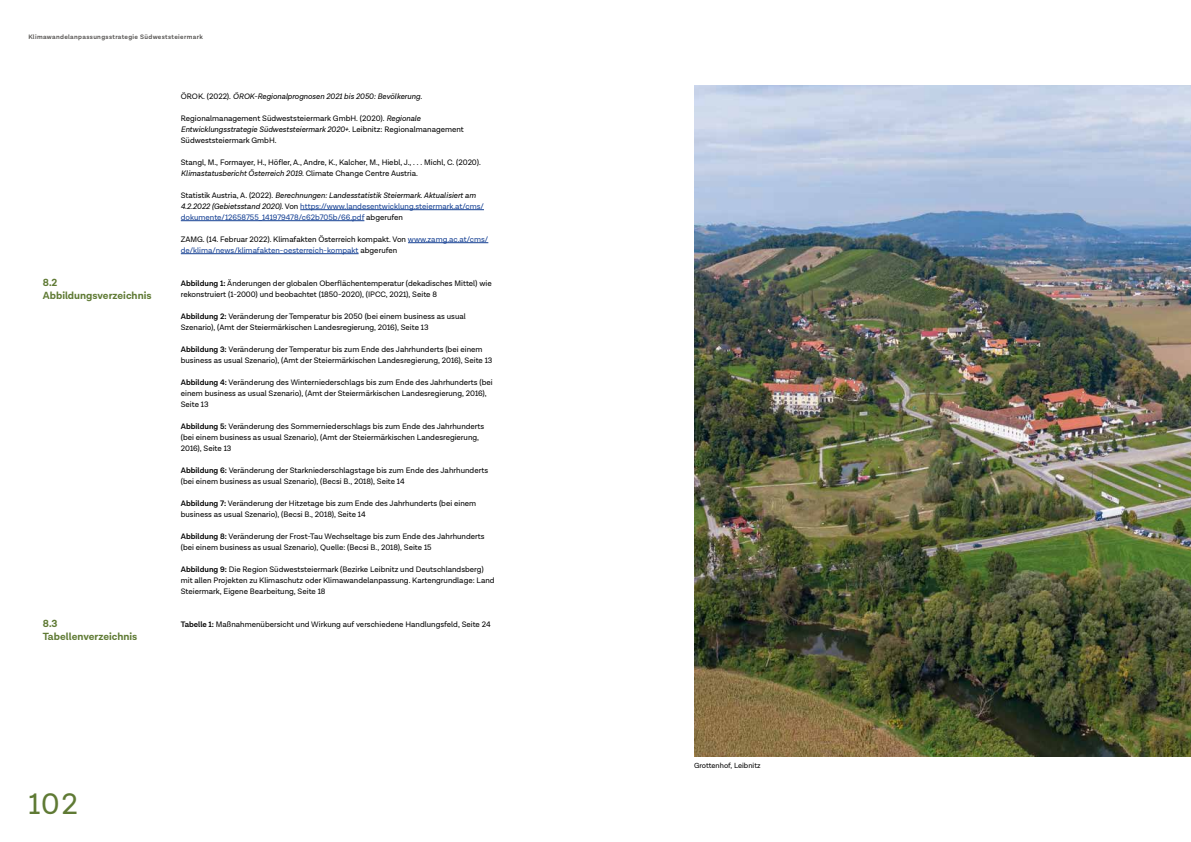
<style>
.page{position:relative;width:1191px;height:842px;background:#fff}
.page>*{position:absolute;margin:0;border:0;box-sizing:border-box;transform-origin:0 0}
.t1{font:30px "Lota Grotesque";color:#5f7a34}
.t2{font:700 10.5px/12.6px "Lota Grotesque";color:#5f7a34}
.t3{font:8px/11px "Lota Grotesque";color:#000}
.t4{font:8px/11px "Lota Grotesque";color:#164194}
.t5{font:italic 8px "Lota Grotesque";color:#000}
.t6{font:7.5px "Lota Grotesque";color:#000}
.t7{font:600 6.5px "Lota Grotesque";letter-spacing:.05em;color:#52504e}
.s1{font-style:normal}
.s2{font-style:italic}
.s3{color:#000}
.s4{font-style:italic;color:#000}
.s5{font-weight:600}
</style>
<div class="page">
<hr style="left:300px;top:209px;width:184px;height:1px;background:#164194">
<hr style="left:181px;top:220px;width:183px;height:1px;background:#164194">
<hr style="left:408px;top:242px;width:80px;height:1px;background:#164194">
<hr style="left:181px;top:253px;width:177px;height:1px;background:#164194">
<img style="left:694px;top:85px;width:497px;height:672px">
<p class="t7" style="left:28px;top:33px;width:176px">Klimawandelanpassungsstrategie Südweststeiermark</p>
<h2 class="t2" style="left:43px;top:276px;width:110px">8.2<br>Abbildungsverzeichnis</h2>
<h2 class="t2" style="left:43px;top:618px;width:96px">8.3<br>Tabellenverzeichnis</h2>
<p class="t5" style="left:181px;top:92px;width:243px"><span class="s1">ÖROK. (2022).</span> ÖROK-Regionalprognosen 2021 bis 2050: Bevölkerung.</p>
<p class="t3" style="left:181px;top:113px;width:284px">Regionalmanagement Südweststeiermark GmbH. (2020). <span class="s2">Regionale<br>Entwicklungsstrategie Südweststeiermark 2020+.</span> Leibnitz: Regionalmanagement<br>Südweststeiermark GmbH.</p>
<p class="t3" style="left:181px;top:157px;width:301px">Stangl, M., Formayer, H., Höfler, A., Andre, K., Kalcher, M., Hiebl, J., . . . Michl, C. (2020).<br><span class="s2">Klimastatusbericht Österreich 2019.</span> Climate Change Centre Austria.</p>
<p class="t4" style="left:181px;top:190px;width:305px"><span class="s3">Statistik Austria, A. (2022).</span> <span class="s4">Berechnungen: Landesstatistik Steiermark. Aktualisiert am<br>4.2.2022 (Gebietsstand 2020).</span> <span class="s3">Von</span> https://www.landesentwicklung.steiermark.at/cms/ dokumente/12658755_141979478/c62b705b/66.pdf <span class="s3">abgerufen</span></p>
<p class="t4" style="left:181px;top:234px;width:309px"><span class="s3">ZAMG. (14. Februar 2022). Klimafakten Österreich kompakt. Von</span> www.zamg.ac.at/cms/ de/klima/news/klimafakten-oesterreich-kompakt <span class="s3">abgerufen</span></p>
<p class="t3" style="left:181px;top:278px;width:312px"><span class="s5">Abbildung 1:</span> Änderungen der globalen Oberflächentemperatur (dekadisches Mittel) wie rekonstruiert (1-2000) und beobachtet (1850-2020), (IPCC, 2021), Seite 8</p>
<p class="t3" style="left:181px;top:311px;width:286px"><span class="s5">Abbildung 2:</span> Veränderung der Temperatur bis 2050 (bei einem business as usual<br>Szenario), (Amt der Steiermärkischen Landesregierung, 2016), Seite 13</p>
<p class="t3" style="left:181px;top:344px;width:313px"><span class="s5">Abbildung 3:</span> Veränderung der Temperatur bis zum Ende des Jahrhunderts (bei einem business as usual Szenario), (Amt der Steiermärkischen Landesregierung, 2016), Seite 13</p>
<p class="t3" style="left:181px;top:377px;width:313px"><span class="s5">Abbildung 4:</span> Veränderung des Winterniederschlags bis zum Ende des Jahrhunderts (bei einem business as usual Szenario), (Amt der Steiermärkischen Landesregierung, 2016),<br>Seite 13</p>
<p class="t3" style="left:181px;top:421px;width:305px"><span class="s5">Abbildung 5:</span> Veränderung des Sommerniederschlags bis zum Ende des Jahrhunderts (bei einem business as usual Szenario), (Amt der Steiermärkischen Landesregierung,<br>2016), Seite 13</p>
<p class="t3" style="left:181px;top:465px;width:309px"><span class="s5">Abbildung 6:</span> Veränderung der Starkniederschlagstage bis zum Ende des Jahrhunderts (bei einem business as usual Szenario), (Becsi B., 2018), Seite 14</p>
<p class="t3" style="left:181px;top:498px;width:297px"><span class="s5">Abbildung 7:</span> Veränderung der Hitzetage bis zum Ende des Jahrhunderts (bei einem business as usual Szenario), (Becsi B., 2018), Seite 14</p>
<p class="t3" style="left:181px;top:531px;width:305px"><span class="s5">Abbildung 8:</span> Veränderung der Frost-Tau Wechseltage bis zum Ende des Jahrhunderts (bei einem business as usual Szenario), Quelle: (Becsi B., 2018), Seite 15</p>
<p class="t3" style="left:181px;top:564px;width:315px"><span class="s5">Abbildung 9:</span> Die Region Südweststeiermark (Bezirke Leibnitz und Deutschlandsberg) mit allen Projekten zu Klimaschutz oder Klimawandelanpassung. Kartengrundlage: Land<br>Steiermark, Eigene Bearbeitung, Seite 18</p>
<p class="t3" style="left:181px;top:619px;width:311px"><span class="s5">Tabelle 1:</span> Maßnahmenübersicht und Wirkung auf verschiedene Handlungsfeld, Seite 24</p>
<h1 class="t1" style="left:28px;top:787px;width:51px">102</h1>
<p class="t6" style="left:694px;top:761px;width:68px">Grottenhof, Leibnitz</p>
</div>
